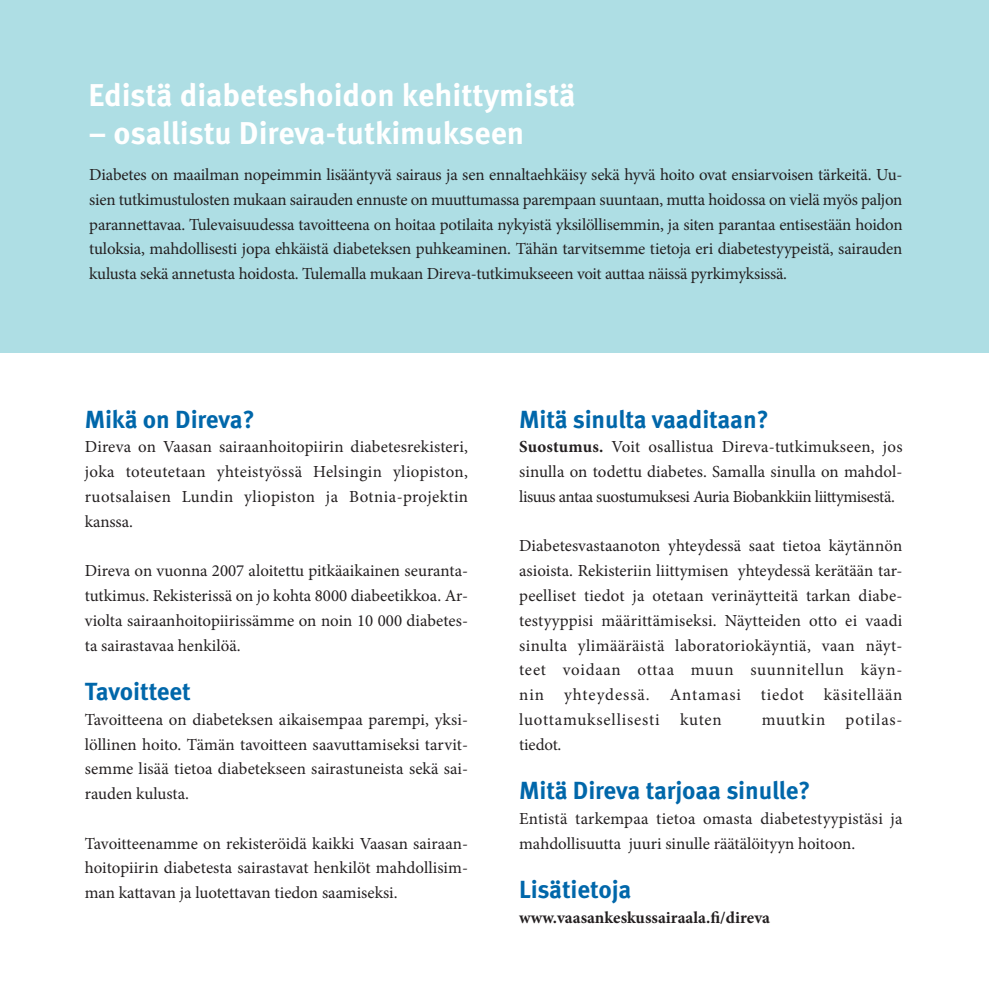
<style>
.page{position:relative;width:989px;height:989px;background:#fff}
.page>*{position:absolute;margin:0;border:0;box-sizing:border-box;transform-origin:0 0}
.Otsikko{font:700 31.5px "Meta Pro";letter-spacing:-.005em;color:#fff}
.Väliotsikko{font:700 24.75px "Meta Pro";letter-spacing:-.005em;color:#0067aa}
.Leipäteksti_suomi{font:16.88px/24.8px "Minion Pro";letter-spacing:.005em;color:#231f20;text-align:justify}
.Leipäteksti_bold_suo{font:16.88px/24.8px "Minion Pro";letter-spacing:-.015em;color:#231f20;text-align:justify}
.Leipäteksti_suomi-2{font:700 16.88px "Minion Pro";color:#231f20}
.Leipäteksti_suomi-3{font:16.88px "Minion Pro";letter-spacing:.05em;color:#231f20}
.s1{font-weight:700}
</style>
<div class="page">
<div style="left:0;top:0;width:989px;height:353px;background:#aedee4"></div>
<p class="Otsikko" style="left:88px;top:70px;width:488px">Edistä diabeteshoidon kehittymistä</p>
<p class="Otsikko" style="left:88px;top:108px;width:437px">– osallistu Direva-tutkimukseen</p>
<p class="Leipäteksti_bold_suo" style="left:89px;top:162px;width:815px">Diabetes on maailman nopeimmin lisääntyvä sairaus ja sen ennaltaehkäisy sekä hyvä hoito ovat ensiarvoisen tärkeitä. Uu&shy;sien tutkimustulosten mukaan sairauden ennuste on muuttumassa parempaan suuntaan, mutta hoidossa on vielä myös paljon parannettavaa. Tulevaisuudessa tavoitteena on hoitaa potilaita nykyistä yksilöllisemmin, ja siten parantaa entisestään hoidon tuloksia, mahdollisesti jopa ehkäistä diabeteksen puhkeaminen. Tähän tarvitsemme tietoja eri diabetestyypeistä, sairauden kulusta sekä annetusta hoidosta. Tulemalla mukaan Direva-tutkimukseeen voit auttaa näissä pyrkimyksissä.</p>
<p class="Väliotsikko" style="left:85px;top:400px;width:171px">Mikä on Direva?</p>
<p class="Leipäteksti_suomi" style="left:85px;top:435px;width:385px">Direva on Vaasan sairaanhoitopiirin diabetesrekisteri, joka toteutetaan yhteistyössä Helsingin yliopiston, ruotsalaisen Lundin yliopiston ja Botnia-projektin kanssa.</p>
<p class="Leipäteksti_suomi" style="left:85px;top:558px;width:385px">Direva on vuonna 2007 aloitettu pitkäaikainen seuranta&shy;tutkimus. Rekisterissä on jo kohta 8000 diabeetikkoa. Ar&shy;violta sairaanhoitopiirissämme on noin 10 000 diabetes&shy;ta sairastavaa henkilöä.</p>
<p class="Väliotsikko" style="left:85px;top:672px;width:108px">Tavoitteet</p>
<p class="Leipäteksti_suomi" style="left:85px;top:707px;width:385px">Tavoitteena on diabeteksen aikaisempaa parempi, yksi&shy;löllinen hoito. Tämän tavoitteen saavuttamiseksi tarvit&shy;semme lisää tietoa diabetekseen sairastuneista sekä sai&shy;rauden kulusta.</p>
<p class="Leipäteksti_suomi" style="left:85px;top:831px;width:385px">Tavoitteenamme on rekisteröidä kaikki Vaasan sairaan&shy;hoitopiirin diabetesta sairastavat henkilöt mahdollisim&shy;man kattavan ja luotettavan tiedon saamiseksi.</p>
<p class="Väliotsikko" style="left:519px;top:400px;width:251px">Mitä sinulta vaaditaan?</p>
<p class="Leipäteksti_suomi" style="left:519px;top:435px;width:385px"><span class="s1">Suostumus.</span> Voit osallistua Direva-tutkimukseen, jos sinulla on todettu diabetes. Samalla sinulla on mahdol&shy;lisuus antaa suostumuksesi Auria Biobankkiin liittymisestä.</p>
<p class="Leipäteksti_suomi" style="left:519px;top:534px;width:385px">Diabetesvastaanoton yhteydessä saat tietoa käytännön asioista. Rekisteriin liittymisen yhteydessä kerätään tar&shy;peelliset tiedot ja otetaan verinäytteitä tarkan diabe&shy;testyyppisi määrittämiseksi. Näytteiden otto ei vaadi sinulta ylimääräistä laboratoriokäyntiä, vaan näyt&shy;teet voidaan ottaa muun suunnitellun käyn&shy;nin yhteydessä. Antamasi tiedot käsitellään luottamuksellisesti kuten</p>
<p class="Leipäteksti_suomi-3" style="left:761px;top:708px;width:142px">muutkin potilas-</p>
<p class="Leipäteksti_suomi" style="left:519px;top:732px;width:44px">tiedot.</p>
<p class="Väliotsikko" style="left:519px;top:771px;width:293px">Mitä Direva tarjoaa sinulle?</p>
<p class="Leipäteksti_suomi" style="left:519px;top:806px;width:385px">Entistä tarkempaa tietoa omasta diabetestyypistäsi ja mahdollisuutta juuri sinulle räätälöityyn hoitoon.</p>
<p class="Väliotsikko" style="left:519px;top:870px;width:114px">Lisätietoja</p>
<p class="Leipäteksti_suomi-2" style="left:519px;top:905px;width:252px">www.vaasankeskussairaala.fi/direva</p>
</div>
